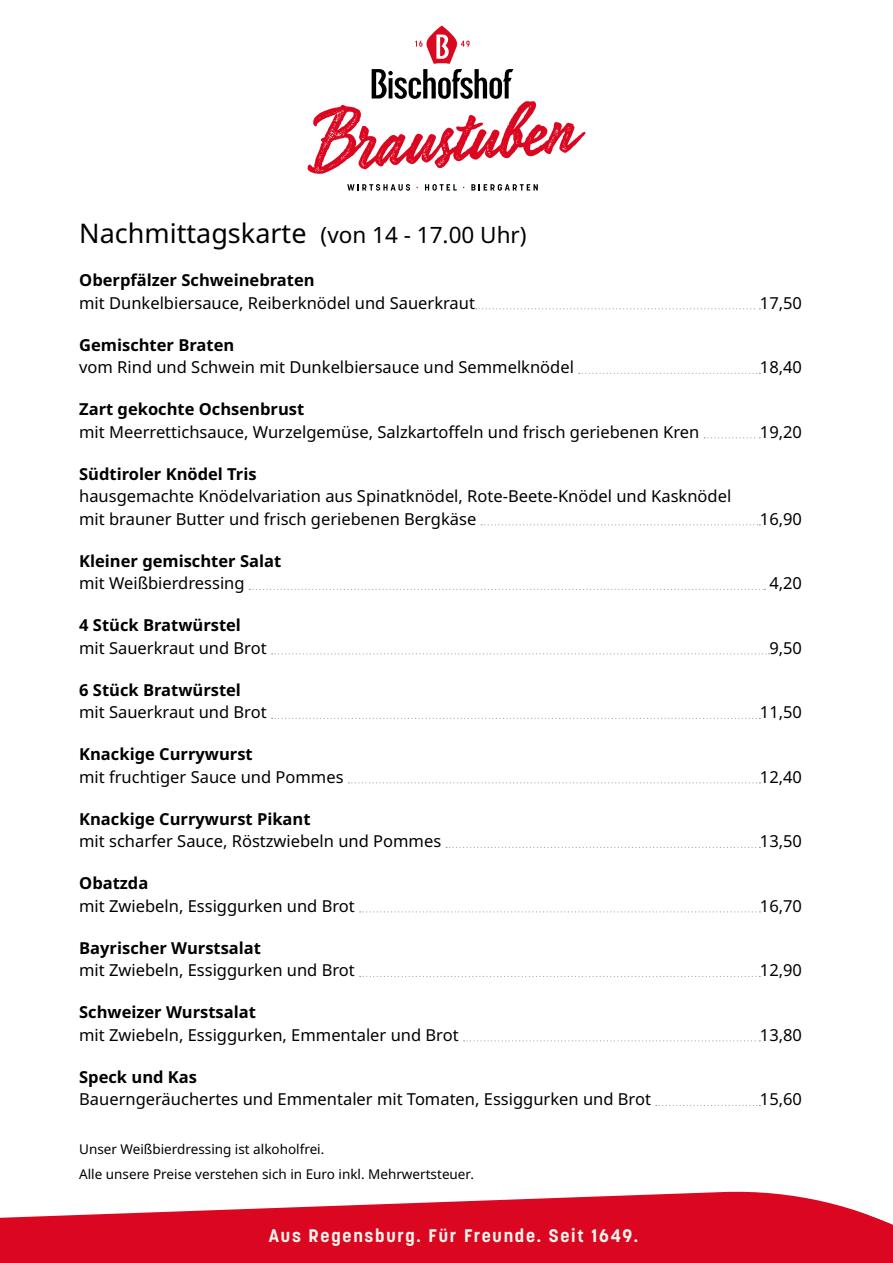
<style>
.page{position:relative;width:893px;height:1263px;background:#fff}
.page>*{position:absolute;margin:0;border:0;box-sizing:border-box;transform-origin:0 0}
.t1{font:27px "Noto Sans";color:#000}
.t2{font:700 18px "Korolev";letter-spacing:.1em;color:#fbf6ee}
.t3{font:16.5px/22.5px "Noto Sans";color:#000}
.t4{font:700 16.5px "Noto Sans";color:#000}
.t5{font:13.5px/24.8px "Noto Sans";color:#000}
.s1{font-size:22.5px}
</style>
<div class="page">
<svg style="left:0;top:1191px;width:893px;height:72px;fill:#db0720"></svg>
<svg style="left:476px;top:308px;width:284px;height:1px"></svg>
<svg style="left:579px;top:373px;width:181px;height:1px"></svg>
<svg style="left:704px;top:437px;width:56px;height:1px"></svg>
<svg style="left:481px;top:524px;width:279px;height:1px"></svg>
<svg style="left:250px;top:589px;width:515px;height:1px"></svg>
<svg style="left:272px;top:653px;width:498px;height:1px"></svg>
<svg style="left:272px;top:718px;width:488px;height:1px"></svg>
<svg style="left:348px;top:782px;width:412px;height:1px"></svg>
<svg style="left:446px;top:847px;width:314px;height:1px"></svg>
<svg style="left:360px;top:911px;width:400px;height:1px"></svg>
<svg style="left:360px;top:976px;width:400px;height:1px"></svg>
<svg style="left:464px;top:1040px;width:296px;height:1px"></svg>
<svg style="left:656px;top:1105px;width:104px;height:1px"></svg>
<svg style="left:347px;top:184px;width:63px;height:7px"></svg>
<svg style="left:425px;top:184px;width:32px;height:7px"></svg>
<svg style="left:471px;top:184px;width:67px;height:7px"></svg>
<svg style="left:307px;top:26px;width:278px;height:148px"></svg>
<h1 class="t1" style="left:79px;top:214px;width:449px">Nachmittagskarte <span class="s1">(von 14 - 17.00 Uhr)</span></h1>
<p class="t4" style="left:79px;top:269px;width:237px">Oberpfälzer Schweinebraten</p>
<p class="t3" style="left:79px;top:292px;width:397px">mit Dunkelbiersauce, Reiberknödel und Sauerkraut</p>
<p class="t3" style="left:760px;top:292px;width:44px">17,50</p>
<p class="t4" style="left:79px;top:333px;width:157px">Gemischter Braten</p>
<p class="t3" style="left:79px;top:356px;width:496px">vom Rind und Schwein mit Dunkelbiersauce und Semmelknödel</p>
<p class="t3" style="left:760px;top:356px;width:44px">18,40</p>
<p class="t4" style="left:79px;top:398px;width:227px">Zart gekochte Ochsenbrust</p>
<p class="t3" style="left:79px;top:421px;width:622px">mit Meerrettichsauce, Wurzelgemüse, Salzkartoffeln und frisch geriebenen Kren</p>
<p class="t3" style="left:760px;top:421px;width:44px">19,20</p>
<p class="t4" style="left:79px;top:462px;width:179px">Südtiroler Knödel Tris</p>
<p class="t3" style="left:79px;top:485px;width:654px">hausgemachte Knödelvariation aus Spinatknödel, Rote-Beete-Knödel und Kasknödel mit brauner Butter und frisch geriebenen Bergkäse</p>
<p class="t3" style="left:760px;top:508px;width:44px">16,90</p>
<p class="t4" style="left:79px;top:549px;width:204px">Kleiner gemischter Salat</p>
<p class="t3" style="left:79px;top:572px;width:167px">mit Weißbierdressing</p>
<p class="t3" style="left:769px;top:572px;width:34px">4,20</p>
<p class="t4" style="left:79px;top:614px;width:163px">4 Stück Bratwürstel</p>
<p class="t3" style="left:79px;top:637px;width:189px">mit Sauerkraut und Brot</p>
<p class="t3" style="left:769px;top:637px;width:34px">9,50</p>
<p class="t4" style="left:79px;top:678px;width:163px">6 Stück Bratwürstel</p>
<p class="t3" style="left:79px;top:701px;width:189px">mit Sauerkraut und Brot</p>
<p class="t3" style="left:760px;top:701px;width:44px">11,50</p>
<p class="t4" style="left:79px;top:743px;width:175px">Knackige Currywurst</p>
<p class="t3" style="left:79px;top:766px;width:266px">mit fruchtiger Sauce und Pommes</p>
<p class="t3" style="left:760px;top:766px;width:44px">12,40</p>
<p class="t4" style="left:79px;top:807px;width:233px">Knackige Currywurst Pikant</p>
<p class="t3" style="left:79px;top:830px;width:364px">mit scharfer Sauce, Röstzwiebeln und Pommes</p>
<p class="t3" style="left:760px;top:830px;width:44px">13,50</p>
<p class="t4" style="left:79px;top:872px;width:71px">Obatzda</p>
<p class="t3" style="left:79px;top:895px;width:277px">mit Zwiebeln, Essiggurken und Brot</p>
<p class="t3" style="left:760px;top:895px;width:44px">16,70</p>
<p class="t4" style="left:79px;top:936px;width:183px">Bayrischer Wurstsalat</p>
<p class="t3" style="left:79px;top:959px;width:277px">mit Zwiebeln, Essiggurken und Brot</p>
<p class="t3" style="left:760px;top:959px;width:44px">12,90</p>
<p class="t4" style="left:79px;top:1001px;width:178px">Schweizer Wurstsalat</p>
<p class="t3" style="left:79px;top:1024px;width:381px">mit Zwiebeln, Essiggurken, Emmentaler und Brot</p>
<p class="t3" style="left:760px;top:1024px;width:44px">13,80</p>
<p class="t4" style="left:79px;top:1065px;width:119px">Speck und Kas</p>
<p class="t3" style="left:79px;top:1088px;width:573px">Bauerngeräuchertes und Emmentaler mit Tomaten, Essiggurken und Brot</p>
<p class="t3" style="left:760px;top:1088px;width:44px">15,60</p>
<p class="t5" style="left:79px;top:1137px;width:396px">Unser Weißbierdressing ist alkoholfrei.<br>Alle unsere Preise verstehen sich in Euro inkl. Mehrwertsteuer.</p>
<p class="t2" style="left:269px;top:1224px;width:371px">Aus Regensburg. Für Freunde. Seit 1649.</p>
</div>
